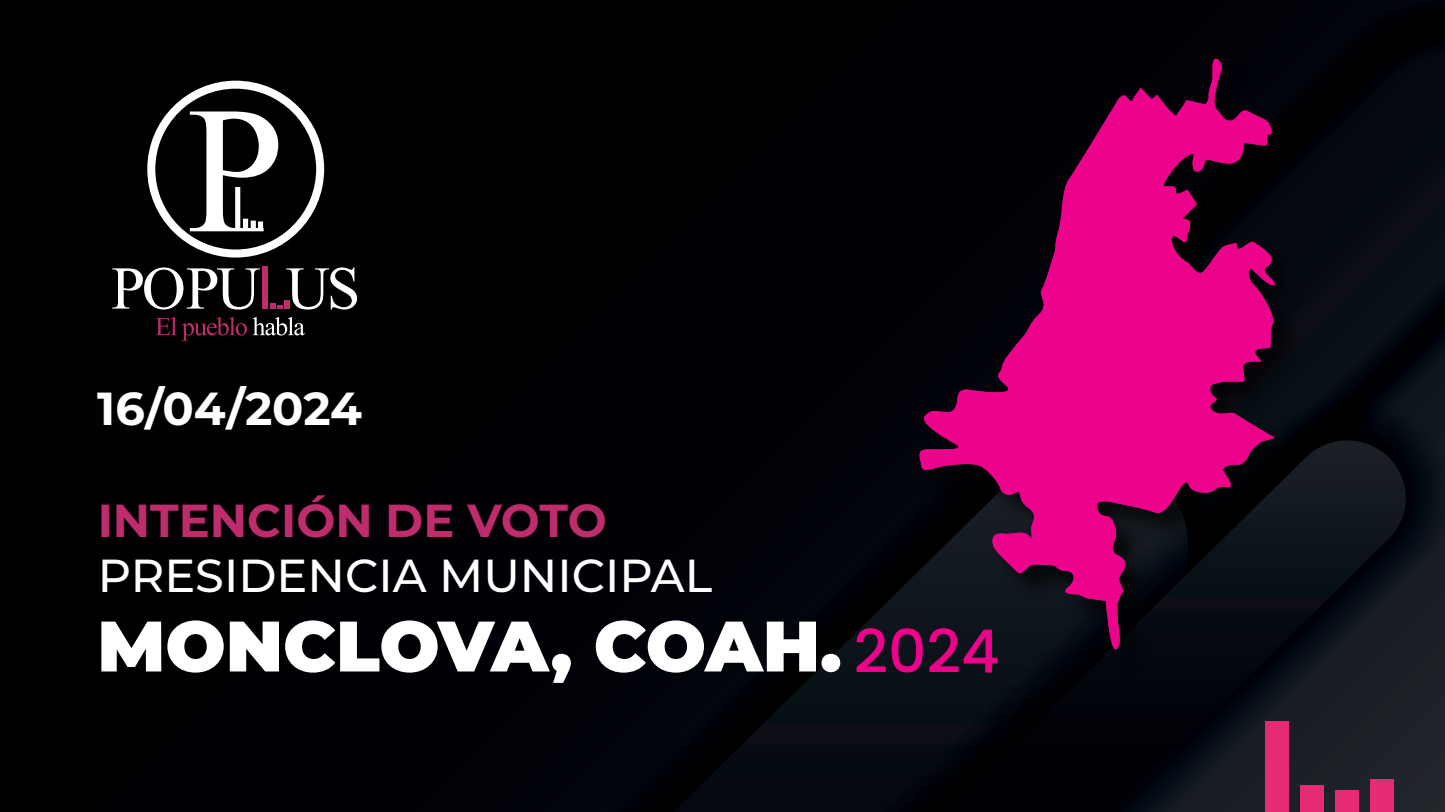
<style>
.page{position:relative;width:1445px;height:812px;background:#000002}
.page>*{position:absolute;margin:0;border:0;box-sizing:border-box;transform-origin:0 0}
.t1{font:900 71.25px "Montserrat";letter-spacing:-.005em;color:#fff}
.t2{font:500 59.75px "Poppins";color:#ed028c}
.t3{font:500 46.25px "Montserrat";color:#fff}
.t4{font:700 46.25px "Montserrat";color:#bf2c6e}
.t5{font:700 46.25px "Montserrat";color:#fff}
</style>
<div class="page">
<svg style="left:1308px;top:0;width:137px;height:384px"></svg>
<svg style="left:674px;top:565px;width:172px;height:247px"></svg>
<svg style="left:846px;top:384px;width:599px;height:428px"></svg>
<svg style="left:945px;top:440px;width:467px;height:372px"></svg>
<svg style="left:147px;top:81px;width:177px;height:177px"></svg>
<svg style="left:112px;top:267px;width:148px;height:43px"></svg>
<svg style="left:156px;top:317px;width:91px;height:24px"></svg>
<svg style="left:253px;top:317px;width:52px;height:19px"></svg>
<div style="left:262px;top:267px;width:5px;height:42px;background:#bf2c6e"></div>
<svg style="left:270px;top:267px;width:87px;height:43px"></svg>
<div style="left:285px;top:301px;width:5px;height:8px;background:#bf2c6e"></div>
<div style="left:1265px;top:721px;width:24px;height:91px;background:#e62b72"></div>
<div style="left:1300px;top:785px;width:24px;height:27px;background:#e62b72"></div>
<div style="left:1335px;top:791px;width:24px;height:21px;background:#e62b72"></div>
<div style="left:1370px;top:780px;width:24px;height:32px;background:#e62b72"></div>
<img style="left:915px;top:159px;width:393px;height:524px">
<svg style="left:915px;top:58px;width:363px;height:595px"></svg>
<p class="t5" style="left:97px;top:375px;width:266px">16/04/2024</p>
<p class="t4" style="left:98px;top:487px;width:510px">INTENCIÓN DE VOTO</p>
<p class="t3" style="left:98px;top:544px;width:616px">PRESIDENCIA MUNICIPAL</p>
<h1 class="t1" style="left:97px;top:593px;width:746px">MONCLOVA, COAH.</h1>
<p class="t2" style="left:854px;top:617px;width:147px">2024</p>
</div>
